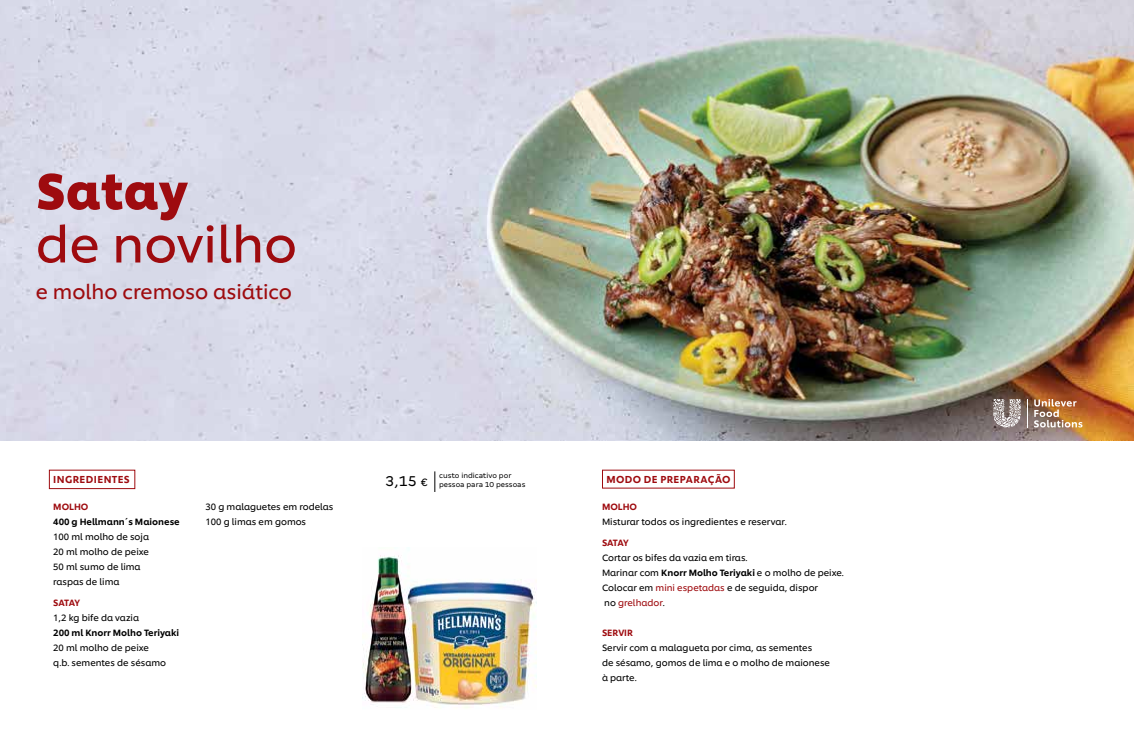
<style>
.page{position:relative;width:1134px;height:738px;background:#fff}
.page>*{position:absolute;margin:0;border:0;box-sizing:border-box;transform-origin:0 0}
.t1{font:50px "Unilever Shilling";color:#9e0b0f}
.t2{font:700 50px "Unilever Shilling";color:#9e0b0f}
.t3{font:20px "Unilever Shilling";color:#9e0b0f}
.t4{font:16px "Margem";color:#000}
.t5{font:500 10px "Unilever Shilling";letter-spacing:.04em;color:#9e0b0f}
.t6{font:9px/15px "Unilever Shilling";color:#000}
.t7{font:500 9px "Unilever Shilling";color:#000}
.t8{font:500 9px "Unilever Shilling";color:#9e0b0f}
.t9{font:8px/9px "Margem";color:#000}
.s1{font-size:12px}
.s2{font-weight:500}
.s3{color:#9e0b0f}
</style>
<div class="page">
<img style="left:0;top:0;width:1134px;height:439px">
<svg style="left:993px;top:398px;width:28px;height:29px"></svg>
<svg style="left:1027px;top:398px;width:1px;height:29px"></svg>
<svg style="left:1034px;top:398px;width:48px;height:29px"></svg>
<svg style="left:434px;top:471px;width:1px;height:20px"></svg>
<img style="left:363px;top:547px;width:174px;height:161px">
<h1 class="t2" style="left:36px;top:152px;width:154px">Satay</h1>
<h1 class="t1" style="left:36px;top:207px;width:263px">de novilho</h1>
<h2 class="t3" style="left:36px;top:276px;width:258px">e molho cremoso asiático</h2>
<p class="t5" style="left:53px;top:471px;width:78px">INGREDIENTES</p>
<p class="t8" style="left:53px;top:499px;width:37px">MOLHO</p>
<p class="t7" style="left:53px;top:514px;width:128px">400 g Hellmann´s Maionese</p>
<p class="t6" style="left:53px;top:528px;width:97px">100 ml molho de soja<br>20 ml molho de peixe<br>50 ml sumo de lima raspas de lima</p>
<p class="t8" style="left:53px;top:595px;width:28px">SATAY</p>
<p class="t6" style="left:53px;top:609px;width:87px">1,2 kg bife da vazia</p>
<p class="t7" style="left:53px;top:625px;width:127px">200 ml Knorr Molho Teriyaki</p>
<p class="t6" style="left:53px;top:639px;width:114px">20 ml molho de peixe q.b. sementes de sésamo</p>
<p class="t6" style="left:206px;top:498px;width:129px">30 g malaguetes em rodelas<br>100 g limas em gomos</p>
<p class="t9" style="left:439px;top:470px;width:88px">custo indicativo por pessoa para 10 pessoas</p>
<h3 class="t4" style="left:385px;top:471px;width:44px">3,15 <span class="s1">€</span></h3>
<p class="t5" style="left:606px;top:471px;width:126px">MODO DE PREPARAÇÃO</p>
<p class="t8" style="left:602px;top:499px;width:37px">MOLHO</p>
<p class="t6" style="left:602px;top:513px;width:186px">Misturar todos os ingredientes e reservar.</p>
<p class="t8" style="left:602px;top:535px;width:28px">SATAY</p>
<p class="t6" style="left:602px;top:549px;width:243px">Cortar os bifes da vazia em tiras.<br>Marinar com <span class="s2">Knorr Molho Teriyaki</span> e o molho de peixe.<br>Colocar em <span class="s3">mini espetadas</span> e de seguida, dispor<br>no <span class="s3">grelhador</span>.</p>
<p class="t8" style="left:602px;top:625px;width:32px">SERVIR</p>
<p class="t6" style="left:602px;top:639px;width:230px">Servir com a malagueta por cima, as sementes<br>de sésamo, gomos de lima e o molho de maionese à parte.</p>
</div>
